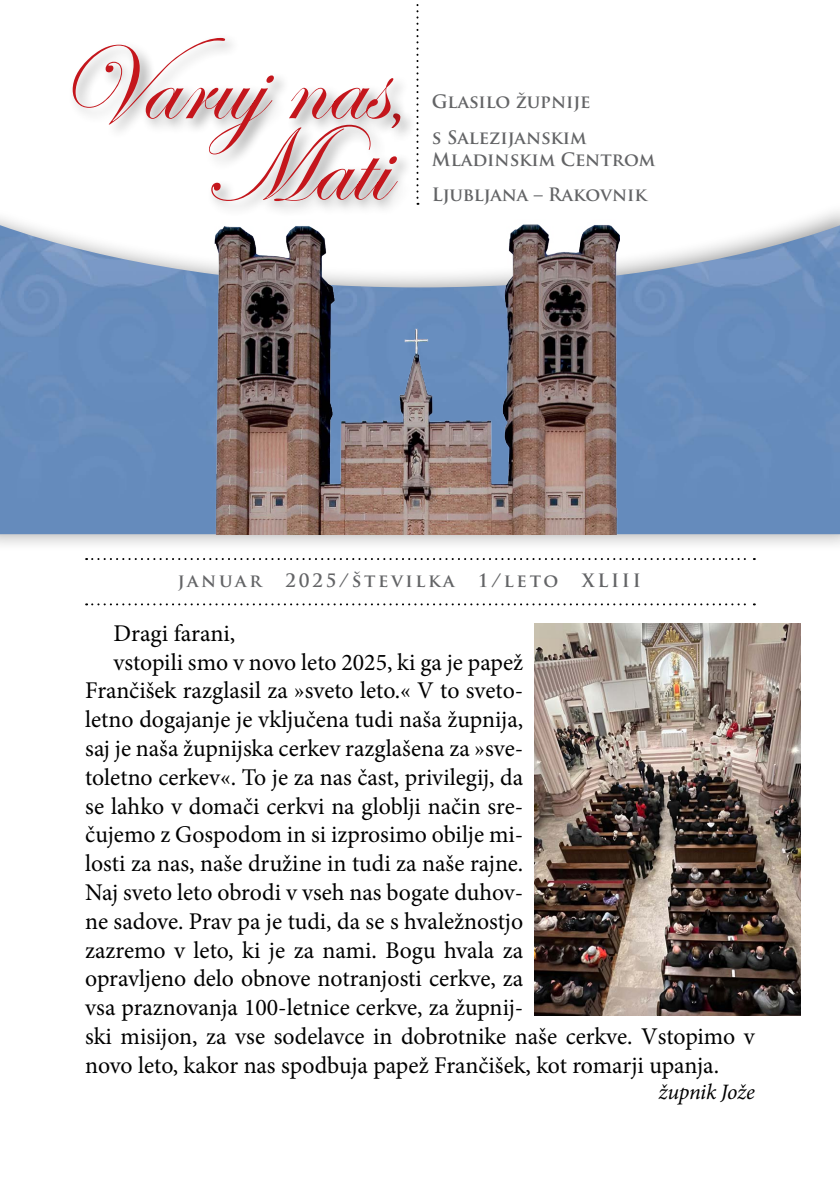
<style>
.page{position:relative;width:840px;height:1191px;background:#fff}
.page>*{position:absolute;margin:0;border:0;box-sizing:border-box;transform-origin:0 0}
.t1{font:24px "Minion Pro";color:#000}
.t2{font:italic 22px "Minion Pro";letter-spacing:-.02em;color:#000}
.t3{font:700 18px/35.8px "Trajan Pro";color:#636466}
.t4{font:700 18px "Trajan Pro";letter-spacing:.15em;color:#636466}
</style>
<div class="page">
<svg style="left:86px;top:603px;width:668px;height:2px"></svg>
<svg style="left:86px;top:558px;width:668px;height:2px"></svg>
<div style="left:0;top:200px;width:839px;height:352px;background:#000;opacity:.4"></div>
<img style="left:0;top:225px;width:839px;height:309px">
<svg style="left:416px;top:4px;width:2px;height:201px"></svg>
<img style="left:214px;top:219px;width:405px;height:315px">
<div style="left:207px;top:120px;width:206px;height:98px;background:#000;opacity:.45"></div>
<div style="left:68px;top:34px;width:341px;height:136px;background:#000;opacity:.45"></div>
<svg style="left:73px;top:38px;width:327px;height:163px"></svg>
<img style="left:534px;top:623px;width:265px;height:392px">
<p class="t3" style="left:431px;top:84px;width:160px">Glasilo župnije s Salezijanskim</p>
<p class="t3" style="left:431px;top:141px;width:225px">Mladinskim Centrom<br>Ljubljana – Rakovnik</p>
<p class="t3" style="left:178px;top:562px;width:85px">januar</p>
<p class="t4" style="left:285px;top:569px;width:171px">2025/številka</p>
<p class="t3" style="left:477px;top:562px;width:82px">1/leto</p>
<p class="t3" style="left:581px;top:562px;width:60px">XLIII</p>
<p class="t1" style="left:113px;top:617px;width:123px">Dragi farani,</p>
<p class="t1" style="left:113px;top:646px;width:411px">vstopili smo v novo leto 2025, ki ga je papež</p>
<p class="t1" style="left:85px;top:674px;width:439px">Frančišek razglasil za »sveto leto.« V to sveto-</p>
<p class="t1" style="left:85px;top:703px;width:439px">letno dogajanje je vključena tudi naša župnija,</p>
<p class="t1" style="left:85px;top:732px;width:439px">saj je naša župnijska cerkev razglašena za »sve-</p>
<p class="t1" style="left:85px;top:761px;width:439px">toletno cerkev«. To je za nas čast, privilegij, da</p>
<p class="t1" style="left:85px;top:790px;width:439px">se lahko v domači cerkvi na globlji način sre-</p>
<p class="t1" style="left:85px;top:818px;width:439px">čujemo z Gospodom in si izprosimo obilje mi-</p>
<p class="t1" style="left:85px;top:847px;width:439px">losti za nas, naše družine in tudi za naše rajne.</p>
<p class="t1" style="left:85px;top:876px;width:439px">Naj sveto leto obrodi v vseh nas bogate duhov-</p>
<p class="t1" style="left:85px;top:905px;width:439px">ne sadove. Prav pa je tudi, da se s hvaležnostjo</p>
<p class="t1" style="left:85px;top:934px;width:439px">zazremo v leto, ki je za nami. Bogu hvala za</p>
<p class="t1" style="left:85px;top:962px;width:439px">opravljeno delo obnove notranjosti cerkve, za</p>
<p class="t1" style="left:85px;top:991px;width:439px">vsa praznovanja 100-letnice cerkve, za župnij-</p>
<p class="t1" style="left:85px;top:1020px;width:671px">ski misijon, za vse sodelavce in dobrotnike naše cerkve. Vstopimo v</p>
<p class="t1" style="left:85px;top:1049px;width:635px">novo leto, kakor nas spodbuja papež Frančišek, kot romarji upanja.</p>
<p class="t2" style="left:658px;top:1077px;width:98px">župnik Jože</p>
</div>
